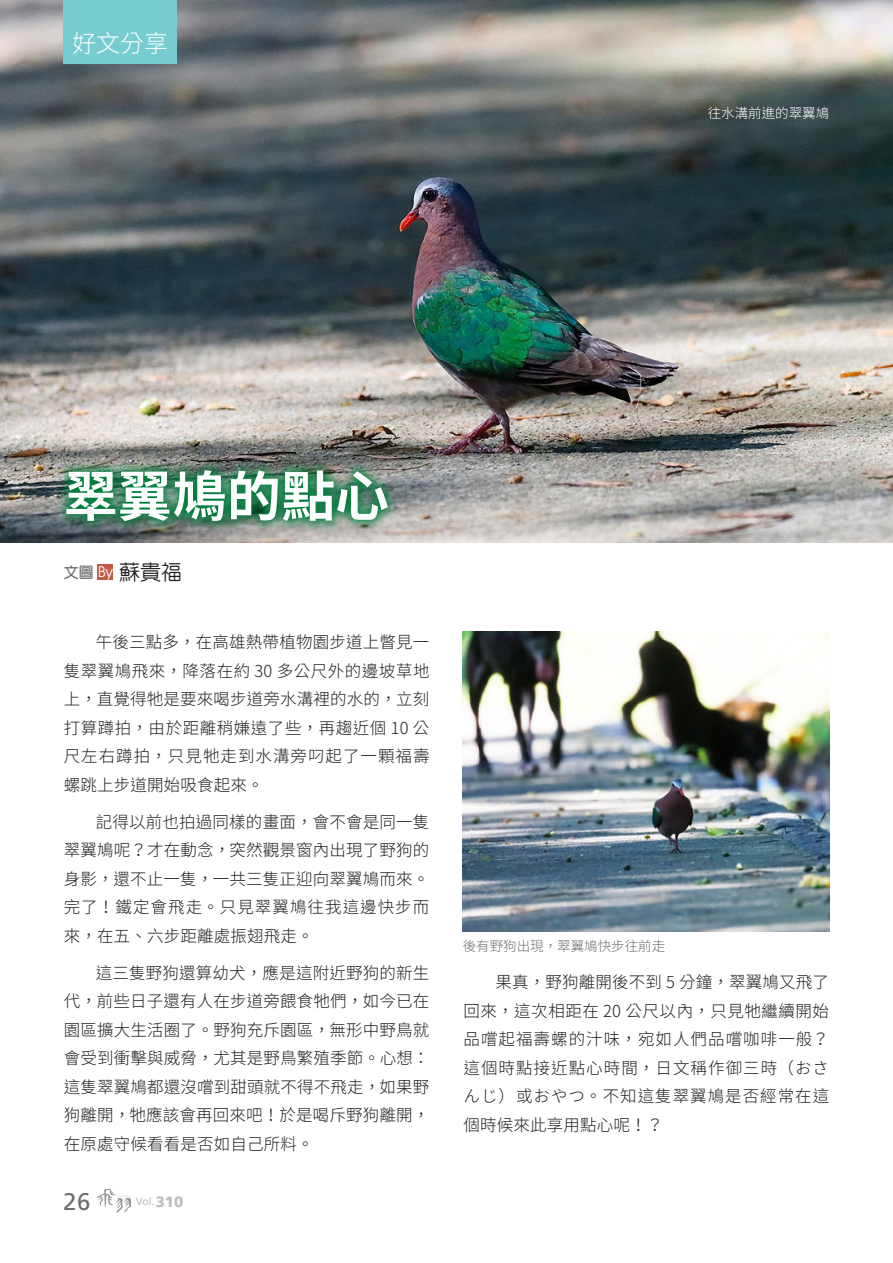
<style>
.page{position:relative;width:893px;height:1263px;background:#fff}
.page>*{position:absolute;margin:0;border:0;box-sizing:border-box;transform-origin:0 0}
.t1{font:700 54px "Noto Sans CJ Ktc";letter-spacing:.005em;color:#fff}
.t2{font:300 24px "Noto Sans CJ Ktc";color:#fff}
.t3{font:24px "Frutiger";color:#6c6d70}
.t4{font:500 21px "AR Yuan B5";color:#231f20}
.t5{font:300 16.5px/28.5px "Noto Sans CJ Ktc";letter-spacing:.01em;color:#231f20;text-align:justify}
.t6{font:300 13.5px "Noto Sans CJ Ktc";color:#6c6d70}
.t7{font:300 13.5px "Noto Sans CJ Ktc";color:#fff}
.t8{font:10.5px "Frutiger";color:#bcbdc0}
.s1{font-weight:700;font-size:15px;color:#6c6d70}
.s2{font-family:"Avant Garde IT Cby BT";font-weight:400;font-size:15px;color:#fff}
.s3{font-weight:900;font-size:15px}
</style>
<div class="page">
<img style="left:0;top:0;width:893px;height:542px">
<div style="left:98px;top:565px;width:15px;height:15px;background:#c55a40"></div>
<div style="left:64px;top:0;width:113px;height:64px;background:#77ccd0"></div>
<img style="left:55px;top:458px;width:344px;height:75px">
<img style="left:463px;top:632px;width:366px;height:299px">
<svg style="left:97px;top:1189px;width:35px;height:24px"></svg>
<h2 class="t2" style="left:72px;top:30px;width:98px">好文分享</h2>
<h1 class="t1" style="left:64px;top:466px;width:327px">翠翼鳩的點心</h1>
<p class="t4" style="left:64px;top:561px;width:120px"><span class="s1">文圖</span> <span class="s2">By</span> 蘇貴福</p>
<p class="t7" style="left:708px;top:106px;width:123px">往水溝前進的翠翼鳩</p>
<p class="t5" style="left:64px;top:628px;width:367px;text-indent:32px">午後三點多，在高雄熱帶植物園步道上瞥見一隻翠翼鳩飛來，降落在約 30 多公尺外的邊坡草地上，直覺得牠是要來喝步道旁水溝裡的水的，立刻打算蹲拍，由於距離稍嫌遠了些，再趨近個 10 公尺左右蹲拍，只見牠走到水溝旁叼起了一顆福壽螺跳上步道開始吸食起來。</p>
<p class="t5" style="left:64px;top:808px;width:367px;text-indent:32px">記得以前也拍過同樣的畫面，會不會是同一隻翠翼鳩呢？才在動念，突然觀景窗內出現了野狗的身影，還不止一隻，一共三隻正迎向翠翼鳩而來。完了！鐵定會飛走。只見翠翼鳩往我這邊快步而來，在五、六步距離處振翅飛走。</p>
<p class="t5" style="left:64px;top:959px;width:367px;text-indent:32px">這三隻野狗還算幼犬，應是這附近野狗的新生代，前些日子還有人在步道旁餵食牠們，如今已在園區擴大生活圈了。野狗充斥園區，無形中野鳥就會受到衝擊與威脅，尤其是野鳥繁殖季節。心想：這隻翠翼鳩都還沒嚐到甜頭就不得不飛走，如果野狗離開，牠應該會再回來吧！於是喝斥野狗離開，在原處守候看看是否如自己所料。</p>
<p class="t5" style="left:463px;top:968px;width:367px;text-indent:32px">果真，野狗離開後不到 5 分鐘，翠翼鳩又飛了回來，這次相距在 20 公尺以內，只見牠繼續開始品嚐起福壽螺的汁味，宛如人們品嚐咖啡一般？這個時點接近點心時間，日文稱作御三時（おさんじ）或おやつ。不知這隻翠翼鳩是否經常在這個時候來此享用點心呢！？</p>
<p class="t6" style="left:463px;top:938px;width:204px">後有野狗出現，翠翼鳩快步往前走</p>
<h2 class="t3" style="left:64px;top:1188px;width:28px">26</h2>
<p class="t8" style="left:136px;top:1195px;width:49px">Vol.<span class="s3">310</span></p>
</div>
